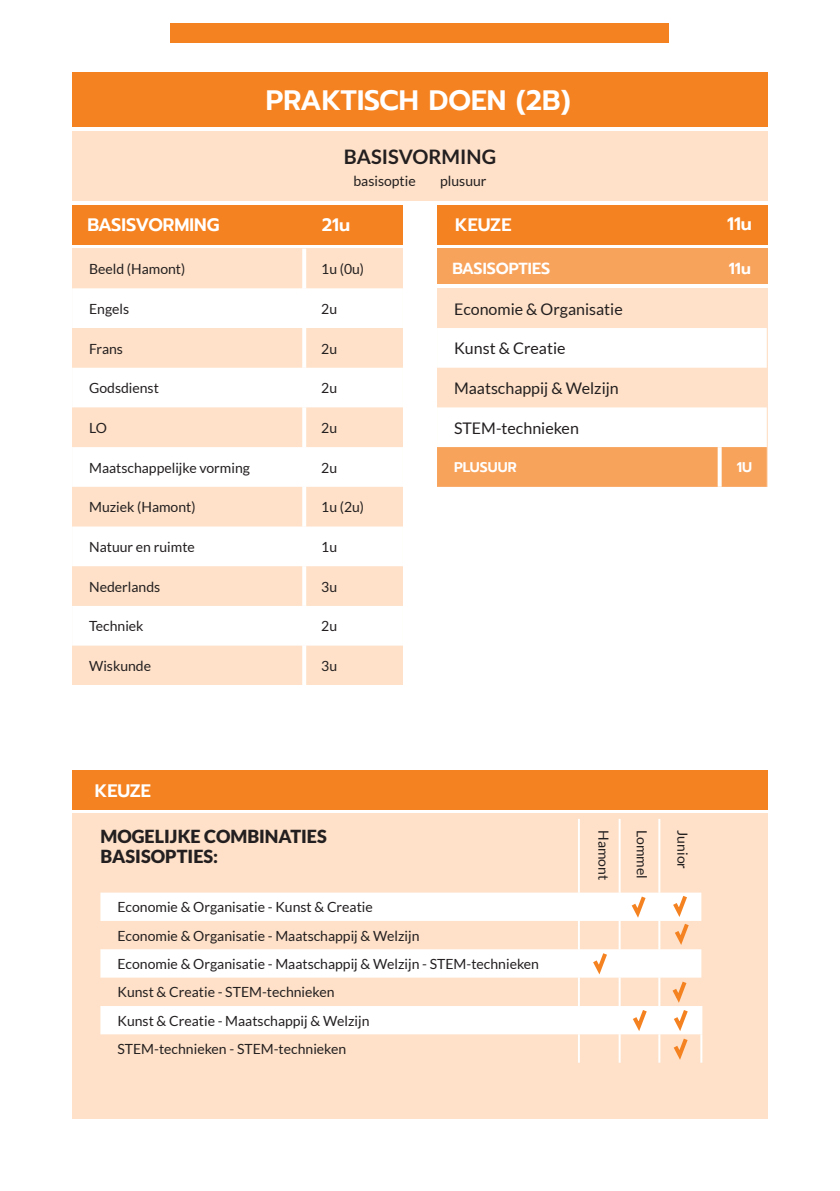
<style>
.page{position:relative;width:840px;height:1191px;background:#fff}
.page>*{position:absolute;margin:0;border:0;box-sizing:border-box;transform-origin:0 0}
.t1{font:600 28px "Prompt";color:#fff}
.t2{font:700 20px "Lato";color:#231f20}
.t3{font:900 18px/20px "Lato";color:#231f20}
.t4{font:600 18px "Prompt";color:#fff}
.t5{font:16px "Lato";color:#231f20}
.t6{font:600 16px "Prompt";color:#fff}
.t7{font:14px/28.4px "Lato";color:#231f20}
.t8{font:600 14px "Prompt";color:#fff}
</style>
<div class="page">
<div style="left:72px;top:814px;width:695px;height:305px;background:#fee1c8"></div>
<div style="left:72px;top:205px;width:331px;height:39px;background:#f58220"></div>
<div style="left:72px;top:249px;width:331px;height:436px;background:#fee1c8"></div>
<svg style="left:72px;top:288px;width:331px;height:357px;fill:#fff"></svg>
<hr style="left:302px;top:249px;width:4px;height:39px;background:#fff">
<hr style="left:302px;top:288px;width:4px;height:40px;background:#fff">
<hr style="left:302px;top:328px;width:4px;height:40px;background:#fff">
<hr style="left:302px;top:368px;width:4px;height:39px;background:#fff">
<hr style="left:302px;top:407px;width:4px;height:40px;background:#fff">
<hr style="left:302px;top:447px;width:4px;height:40px;background:#fff">
<hr style="left:302px;top:487px;width:4px;height:39px;background:#fff">
<hr style="left:302px;top:526px;width:4px;height:40px;background:#fff">
<hr style="left:302px;top:566px;width:4px;height:40px;background:#fff">
<hr style="left:302px;top:606px;width:4px;height:39px;background:#fff">
<hr style="left:302px;top:645px;width:4px;height:40px;background:#fff">
<div style="left:437px;top:205px;width:330px;height:39px;background:#f58220"></div>
<div style="left:437px;top:249px;width:330px;height:35px;background:#f8a35c"></div>
<div style="left:437px;top:288px;width:330px;height:199px;background:#fee1c8"></div>
<svg style="left:437px;top:328px;width:329px;height:159px"></svg>
<svg style="left:717px;top:447px;width:4px;height:40px"></svg>
<div style="left:72px;top:72px;width:695px;height:55px;background:#f58220"></div>
<div style="left:72px;top:131px;width:695px;height:70px;background:#fee1c8"></div>
<div style="left:72px;top:770px;width:695px;height:39px;background:#f58220"></div>
<svg style="left:100px;top:892px;width:601px;height:142px;fill:#fff"></svg>
<hr style="left:577px;top:819px;width:2px;height:73px;background:#fff">
<hr style="left:618px;top:819px;width:2px;height:73px;background:#fff">
<hr style="left:577px;top:892px;width:2px;height:29px;background:#fff">
<hr style="left:618px;top:892px;width:2px;height:29px;background:#fff">
<hr style="left:577px;top:921px;width:2px;height:28px;background:#fff">
<hr style="left:618px;top:921px;width:2px;height:28px;background:#fff">
<hr style="left:577px;top:949px;width:2px;height:28px;background:#fff">
<hr style="left:618px;top:949px;width:2px;height:28px;background:#fff">
<hr style="left:577px;top:977px;width:2px;height:29px;background:#fff">
<hr style="left:618px;top:977px;width:2px;height:29px;background:#fff">
<hr style="left:658px;top:819px;width:2px;height:73px;background:#fff">
<hr style="left:658px;top:892px;width:2px;height:29px;background:#fff">
<hr style="left:658px;top:921px;width:2px;height:28px;background:#fff">
<hr style="left:658px;top:949px;width:2px;height:28px;background:#fff">
<hr style="left:658px;top:977px;width:2px;height:29px;background:#fff">
<hr style="left:577px;top:1006px;width:2px;height:28px;background:#fff">
<hr style="left:618px;top:1006px;width:2px;height:28px;background:#fff">
<hr style="left:658px;top:1006px;width:2px;height:28px;background:#fff">
<hr style="left:700px;top:1006px;width:2px;height:28px;background:#fff">
<hr style="left:577px;top:1034px;width:2px;height:28px;background:#fff">
<hr style="left:618px;top:1034px;width:2px;height:28px;background:#fff">
<hr style="left:658px;top:1034px;width:2px;height:28px;background:#fff">
<hr style="left:700px;top:1034px;width:2px;height:28px;background:#fff">
<svg style="left:589px;top:948px;width:21px;height:31px"></svg>
<svg style="left:668px;top:977px;width:22px;height:83px"></svg>
<svg style="left:629px;top:1005px;width:20px;height:30px"></svg>
<svg style="left:627px;top:892px;width:21px;height:30px"></svg>
<div style="left:170px;top:6px;width:499px;height:37px;background:#f58220"></div>
<div style="left:0;top:0;width:839px;height:23px;background:#fff"></div>
<svg style="left:669px;top:892px;width:22px;height:57px"></svg>
<h1 class="t1" style="left:266px;top:79px;width:73px">PRAKTISCH</h1>
<h1 class="t1" style="left:428px;top:79px;width:40px">DOEN</h1>
<h1 class="t1" style="left:515px;top:79px;width:56px">(2B)</h1>
<h2 class="t2" style="left:343px;top:146px;width:154px">BASISVORMING</h2>
<p class="t7" style="left:353px;top:167px;width:64px">basisoptie</p>
<p class="t7" style="left:440px;top:167px;width:48px">plusuur</p>
<p class="t4" style="left:87px;top:212px;width:132px">BASISVORMING</p>
<p class="t4" style="left:321px;top:212px;width:30px">21U</p>
<p class="t7" style="left:89px;top:255px;width:98px">Beeld (Hamont)</p>
<p class="t7" style="left:321px;top:255px;width:44px">1u (0u)</p>
<p class="t7" style="left:89px;top:294px;width:42px">Engels</p>
<p class="t7" style="left:321px;top:294px;width:17px">2u</p>
<p class="t7" style="left:89px;top:334px;width:35px">Frans</p>
<p class="t7" style="left:321px;top:334px;width:17px">2u</p>
<p class="t7" style="left:89px;top:374px;width:71px">Godsdienst</p>
<p class="t7" style="left:321px;top:374px;width:17px">2u</p>
<p class="t7" style="left:89px;top:413px;width:19px">LO</p>
<p class="t7" style="left:321px;top:413px;width:17px">2u</p>
<p class="t7" style="left:89px;top:453px;width:162px">Maatschappelijke vorming</p>
<p class="t7" style="left:321px;top:453px;width:17px">2u</p>
<p class="t7" style="left:89px;top:493px;width:108px">Muziek (Hamont)</p>
<p class="t7" style="left:321px;top:493px;width:44px">1u (2u)</p>
<p class="t7" style="left:89px;top:532px;width:107px">Natuur en ruimte</p>
<p class="t7" style="left:321px;top:532px;width:17px">1u</p>
<p class="t7" style="left:89px;top:572px;width:73px">Nederlands</p>
<p class="t7" style="left:321px;top:572px;width:17px">3u</p>
<p class="t7" style="left:89px;top:612px;width:56px">Techniek</p>
<p class="t7" style="left:321px;top:612px;width:17px">2u</p>
<p class="t7" style="left:89px;top:652px;width:63px">Wiskunde</p>
<p class="t7" style="left:321px;top:652px;width:17px">3u</p>
<p class="t4" style="left:95px;top:777px;width:12px">KEUZE</p>
<p class="t3" style="left:100px;top:825px;width:228px">MOGELIJKE COMBINATIES<br>BASIS</p>
<p class="t3" style="left:151px;top:845px;width:36px">OPTIES</p>
<p class="t3" style="left:213px;top:845px;width:6px">:</p>
<p class="t4" style="left:455px;top:212px;width:58px">KEUZE</p>
<p class="t4" style="left:726px;top:210px;width:26px">11U</p>
<p class="t6" style="left:452px;top:256px;width:99px">BASISOPTIES</p>
<p class="t6" style="left:728px;top:257px;width:24px">11U</p>
<p class="t5" style="left:454px;top:300px;width:170px">Economie &amp; Organisatie</p>
<p class="t5" style="left:454px;top:339px;width:113px">Kunst &amp; Creatie</p>
<p class="t5" style="left:454px;top:379px;width:166px">Maatschappij &amp; Welzijn</p>
<p class="t5" style="left:454px;top:419px;width:126px">STEM-technieken</p>
<p class="t8" style="left:454px;top:457px;width:64px">PLUSUUR</p>
<p class="t8" style="left:736px;top:457px;width:17px">1U</p>
<p class="t7" style="left:617px;top:830px;width:51px;rotate:90deg">Hamont</p>
<p class="t7" style="left:655px;top:830px;width:50px;rotate:90deg">Lommel</p>
<p class="t7" style="left:696px;top:830px;width:40px;rotate:90deg">Junior</p>
<p class="t7" style="left:117px;top:893px;width:423px">Economie &amp; Organisatie - Kunst &amp; Creatie<br>Economie &amp; Organisatie - Maatschappij &amp; Welzijn<br>Economie &amp; Organisatie - Maatschappij &amp; Welzijn - STEM-technieken Kunst &amp; Creatie - STEM-technieken<br>Kunst &amp; Creatie - Maatschappij &amp; Welzijn<br>STEM-technieken - STEM-technieken</p>
</div>
